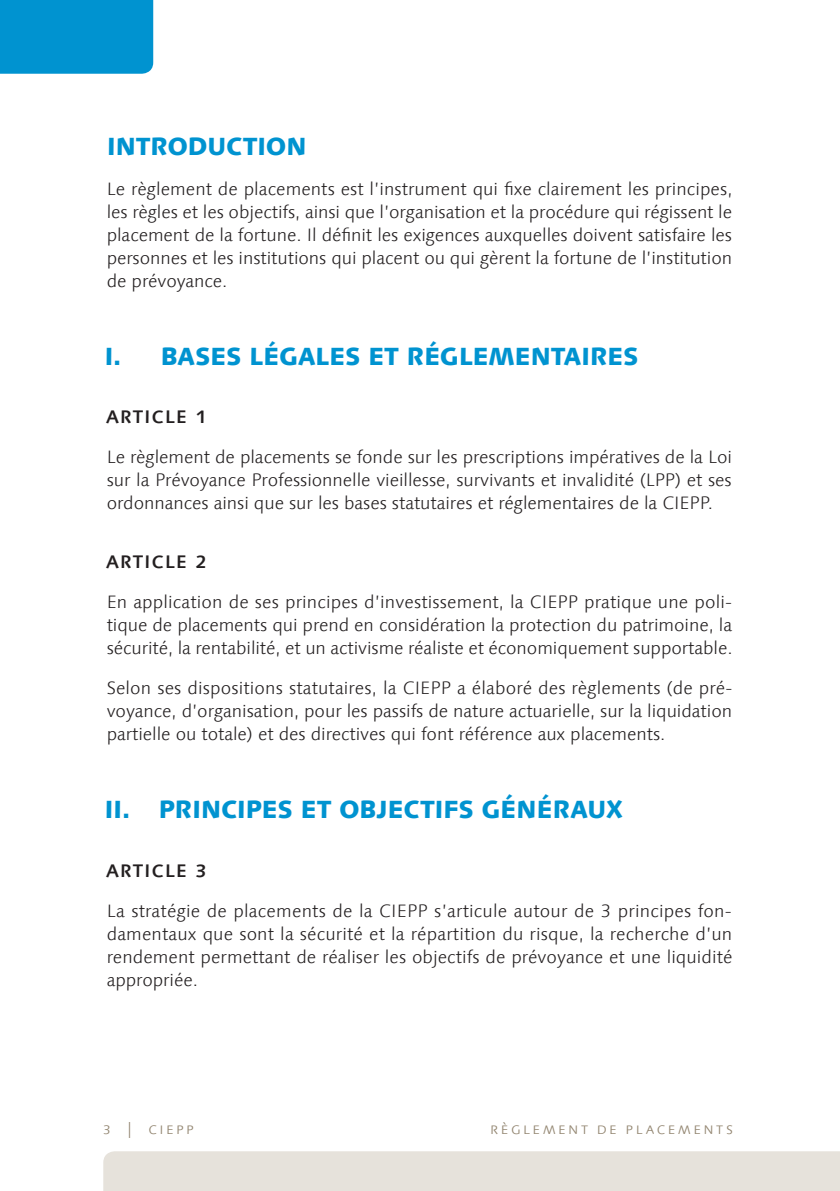
<style>
.page{position:relative;width:840px;height:1191px;background:#fff}
.page>*{position:absolute;margin:0;border:0;box-sizing:border-box;transform-origin:0 0}
.t1{font:800 25px "Linotype Syntax Com";letter-spacing:-.02em;color:#0093d0}
.t2{font:500 23px "Linotype Syntax Com";letter-spacing:.06em;color:#231f20}
.t3{font:300 18px/23px "Linotype Syntax Com";letter-spacing:-.005em;color:#231f20;text-align:justify}
.t4{font:300 16px "Linotype Syntax Com";color:#938671}
</style>
<div class="page">
<div style="left:103px;top:1151px;width:736px;height:40px;background:#e6e2db"></div>
<div style="left:0;top:0;width:153px;height:74px;background:#0093d0"></div>
<h1 class="t1" style="left:107px;top:130px;width:202px">INTRODUCTION</h1>
<p class="t3" style="left:107px;top:177px;width:627px">Le règlement de placements est l’instrument qui fixe clairement les principes, les règles et les objectifs, ainsi que l’organisation et la procédure qui régissent le placement de la fortune. Il définit les exigences auxquelles doivent satisfaire les personnes et les institutions qui placent ou qui gèrent la fortune de l’institution de prévoyance.</p>
<h1 class="t1" style="left:104px;top:340px;width:18px">I.</h1>
<h1 class="t1" style="left:160px;top:340px;width:479px">BASES LÉGALES ET RÉGLEMENTAIRES</h1>
<p class="t2" style="left:106px;top:401px;width:102px">article 1</p>
<p class="t3" style="left:107px;top:446px;width:626px">Le règlement de placements se fonde sur les prescriptions impératives de la Loi sur la Prévoyance Professionnelle vieillesse, survivants et invalidité (LPP) et ses ordonnances ainsi que sur les bases statutaires et réglementaires de la CIEPP.</p>
<p class="t2" style="left:106px;top:545px;width:102px">article 2</p>
<p class="t3" style="left:107px;top:590px;width:627px">En application de ses principes d’investissement, la CIEPP pratique une poli&shy;tique de placements qui prend en considération la protection du patrimoine, la sécurité, la rentabilité, et un activisme réaliste et économiquement supportable.</p>
<p class="t3" style="left:107px;top:676px;width:626px">Selon ses dispositions statutaires, la CIEPP a élaboré des règlements (de pré&shy;voyance, d’organisation, pour les passifs de nature actuarielle, sur la liquidation partielle ou totale) et des directives qui font référence aux placements.</p>
<h1 class="t1" style="left:104px;top:793px;width:520px">II. PRINCIPES ET OBJECTIFS GÉNÉRAUX</h1>
<p class="t2" style="left:106px;top:853px;width:102px">article 3</p>
<p class="t3" style="left:107px;top:899px;width:627px">La stratégie de placements de la CIEPP s’articule autour de 3 principes fon&shy;damentaux que sont la sécurité et la répartition du risque, la recherche d’un rendement permettant de réaliser les objectifs de prévoyance et une liquidité appropriée.</p>
<p class="t4" style="left:103px;top:1119px;width:92px">3 | ciepp</p>
<p class="t4" style="left:490px;top:1119px;width:244px">règlement de placements</p>
</div>
